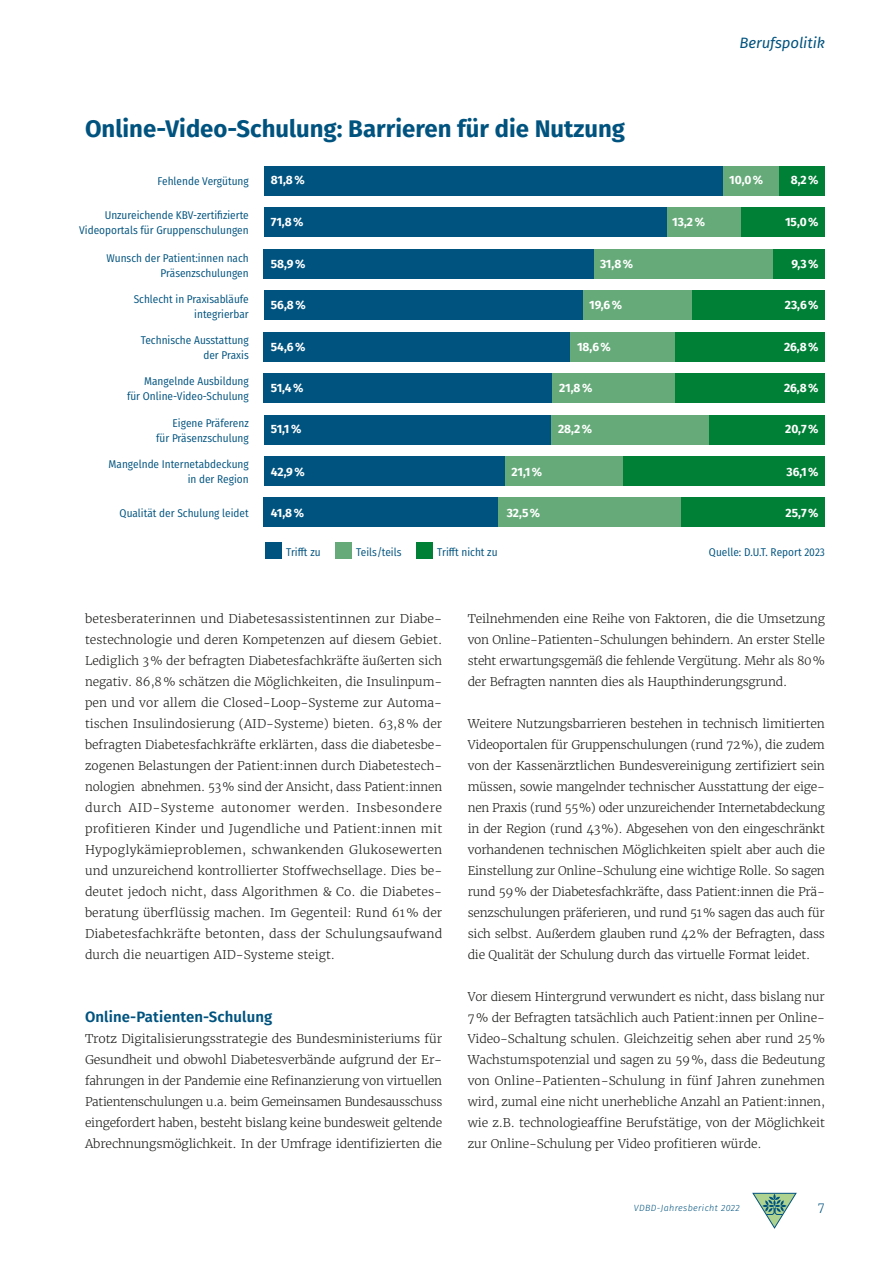
<style>
.page{position:relative;width:893px;height:1263px;background:#fff}
.page>*{position:absolute;margin:0;border:0;box-sizing:border-box;transform-origin:0 0}
.t1{font:700 24px "Fira Sans";color:#00537f}
.t2{font:600 15px "Fira Sans";letter-spacing:.01em;color:#00537f}
.t3{font:italic 15px "Fira Sans";letter-spacing:-.005em;color:#00537f}
.t4{font:300 12px/21px "Merriweather";color:#1d1d1b;text-align:justify}
.t5{font:700 12px "Fira Sans";color:#fff}
.t6{font:300 12px "Merriweather";color:#00537f}
.t7{font:11.25px/15px "Fira Sans Condensed";color:#00537f;text-align:right}
.t8{font:italic 300 9px "Fira Sans";letter-spacing:.04em;color:#00537f}
</style>
<div class="page">
<div style="left:778px;top:166px;width:46px;height:30px;background:#007f36"></div>
<div style="left:740px;top:207px;width:84px;height:30px;background:#007f36"></div>
<div style="left:772px;top:249px;width:52px;height:30px;background:#007f36"></div>
<div style="left:692px;top:290px;width:132px;height:30px;background:#007f36"></div>
<div style="left:674px;top:332px;width:150px;height:29px;background:#007f36"></div>
<div style="left:674px;top:373px;width:150px;height:30px;background:#007f36"></div>
<div style="left:708px;top:415px;width:116px;height:29px;background:#007f36"></div>
<div style="left:623px;top:456px;width:202px;height:30px;background:#007f36"></div>
<div style="left:680px;top:497px;width:144px;height:30px;background:#007f36"></div>
<div style="left:722px;top:166px;width:56px;height:30px;background:#65aa78"></div>
<div style="left:666px;top:207px;width:74px;height:30px;background:#65aa78"></div>
<div style="left:594px;top:249px;width:178px;height:30px;background:#65aa78"></div>
<div style="left:582px;top:290px;width:110px;height:30px;background:#65aa78"></div>
<div style="left:570px;top:332px;width:104px;height:29px;background:#65aa78"></div>
<div style="left:552px;top:373px;width:122px;height:30px;background:#65aa78"></div>
<div style="left:550px;top:415px;width:158px;height:29px;background:#65aa78"></div>
<div style="left:504px;top:456px;width:119px;height:30px;background:#65aa78"></div>
<div style="left:498px;top:497px;width:182px;height:30px;background:#65aa78"></div>
<div style="left:264px;top:166px;width:458px;height:30px;background:#00537f"></div>
<div style="left:264px;top:207px;width:402px;height:30px;background:#00537f"></div>
<div style="left:264px;top:249px;width:330px;height:30px;background:#00537f"></div>
<div style="left:264px;top:290px;width:318px;height:30px;background:#00537f"></div>
<div style="left:264px;top:332px;width:306px;height:29px;background:#00537f"></div>
<div style="left:264px;top:373px;width:288px;height:30px;background:#00537f"></div>
<div style="left:264px;top:415px;width:286px;height:29px;background:#00537f"></div>
<div style="left:264px;top:456px;width:240px;height:30px;background:#00537f"></div>
<div style="left:264px;top:497px;width:234px;height:30px;background:#00537f"></div>
<div style="left:265px;top:542px;width:17px;height:17px;background:#00537f"></div>
<div style="left:335px;top:542px;width:17px;height:17px;background:#65aa78"></div>
<div style="left:416px;top:542px;width:17px;height:17px;background:#007f36"></div>
<svg style="left:753px;top:1193px;width:43px;height:35px"></svg>
<p class="t3" style="left:739px;top:32px;width:87px">Berufspolitik</p>
<h1 class="t1" style="left:85px;top:109px;width:541px">Online-Video-Schulung: Barrieren für die Nutzung</h1>
<p class="t7" style="left:158px;top:173px;width:93px">Fehlende Vergütung</p>
<p class="t7" style="left:79px;top:207px;width:171px">Unzureichende KBV-zertifizierte<br>Videoportals für Gruppenschulungen</p>
<p class="t7" style="left:107px;top:250px;width:144px">Wunsch der Patient:innen nach<br>Präsenzschulungen</p>
<p class="t7" style="left:134px;top:291px;width:117px">Schlecht in Praxisabläufe integrierbar</p>
<p class="t7" style="left:141px;top:332px;width:109px">Technische Ausstattung der Praxis</p>
<p class="t7" style="left:127px;top:374px;width:123px">Mangelnde Ausbildung<br>für Online-Video-Schulung</p>
<p class="t7" style="left:156px;top:416px;width:94px">Eigene Präferenz<br>für Präsenzschulung</p>
<p class="t7" style="left:109px;top:457px;width:142px">Mangelnde Internetabdeckung in der Region</p>
<p class="t7" style="left:120px;top:505px;width:131px">Qualität der Schulung leidet</p>
<p class="t5" style="left:271px;top:170px;width:35px">81,8%</p>
<p class="t5" style="left:729px;top:170px;width:35px">10,0%</p>
<p class="t5" style="left:791px;top:170px;width:29px">8,2%</p>
<p class="t5" style="left:271px;top:212px;width:34px">71,8%</p>
<p class="t5" style="left:672px;top:212px;width:34px">13,2%</p>
<p class="t5" style="left:785px;top:212px;width:35px">15,0%</p>
<p class="t5" style="left:271px;top:254px;width:36px">58,9%</p>
<p class="t5" style="left:600px;top:254px;width:35px">31,8%</p>
<p class="t5" style="left:791px;top:254px;width:29px">9,3%</p>
<p class="t5" style="left:271px;top:294px;width:36px">56,8%</p>
<p class="t5" style="left:589px;top:294px;width:35px">19,6%</p>
<p class="t5" style="left:785px;top:294px;width:35px">23,6%</p>
<p class="t5" style="left:271px;top:336px;width:36px">54,6%</p>
<p class="t5" style="left:577px;top:336px;width:35px">18,6%</p>
<p class="t5" style="left:784px;top:336px;width:36px">26,8%</p>
<p class="t5" style="left:271px;top:377px;width:34px">51,4%</p>
<p class="t5" style="left:559px;top:377px;width:35px">21,8%</p>
<p class="t5" style="left:784px;top:377px;width:36px">26,8%</p>
<p class="t5" style="left:271px;top:419px;width:32px">51,1%</p>
<p class="t5" style="left:558px;top:419px;width:36px">28,2%</p>
<p class="t5" style="left:785px;top:419px;width:35px">20,7%</p>
<p class="t5" style="left:271px;top:461px;width:35px">42,9%</p>
<p class="t5" style="left:512px;top:461px;width:32px">21,1%</p>
<p class="t5" style="left:787px;top:461px;width:34px">36,1%</p>
<p class="t5" style="left:271px;top:502px;width:35px">41,8%</p>
<p class="t5" style="left:507px;top:502px;width:35px">32,5%</p>
<p class="t5" style="left:786px;top:502px;width:34px">25,7%</p>
<p class="t7" style="left:286px;top:544px;width:36px">Trifft zu</p>
<p class="t7" style="left:356px;top:544px;width:47px">Teils/teils</p>
<p class="t7" style="left:437px;top:544px;width:62px">Trifft nicht zu</p>
<p class="t7" style="left:709px;top:544px;width:117px">Quelle: D.U.T. Report 2023</p>
<p class="t4" style="left:85px;top:608px;width:359px;text-align:left">betesberaterinnen und Diabetesassistentinnen zur Diabe&shy;testechnologie und deren Kompetenzen auf diesem Gebiet.<br>Lediglich 3% der befragten Diabetesfachkräfte äußerten sich negativ. 86,8% schätzen die Möglichkeiten, die Insulinpum&shy;pen und vor allem die Closed-Loop-Systeme zur Automa&shy;tischen Insulindosierung (AID-Systeme) bieten. 63,8% der befragten Diabetesfachkräfte erklärten, dass die diabetesbe&shy;zogenen Belastungen der Patient:innen durch Diabetestech&shy;nologien abnehmen. 53% sind der Ansicht, dass Patient:innen durch AID-Systeme autonomer werden. Insbesondere profitieren Kinder und Jugendliche und Patient:innen mit Hypoglykämieproblemen, schwankenden Glukosewerten und unzureichend kontrollierter Stoffwechsellage. Dies be&shy;deutet jedoch nicht, dass Algorithmen &amp; Co. die Diabetes&shy;beratung überflüssig machen. Im Gegenteil: Rund 61% der Diabetesfachkräfte betonten, dass der Schulungsaufwand durch die neuartigen AID-Systeme steigt.</p>
<p class="t2" style="left:85px;top:1004px;width:189px">Online-Patienten-Schulung</p>
<p class="t4" style="left:85px;top:1028px;width:359px">Trotz Digitalisierungsstrategie des Bundesministeriums für Gesundheit und obwohl Diabetesverbände aufgrund der Er&shy;fahrungen in der Pandemie eine Refinanzierung von virtuellen Patientenschulungen u. a. beim Gemeinsamen Bundesausschuss eingefordert haben, besteht bislang keine bundesweit geltende Abrechnungsmöglichkeit. In der Umfrage identifizierten die</p>
<p class="t4" style="left:468px;top:608px;width:359px">Teilnehmenden eine Reihe von Faktoren, die die Umsetzung von Online-Patienten-Schulungen behindern. An erster Stelle steht erwartungsgemäß die fehlende Vergütung. Mehr als 80% der Befragten nannten dies als Haupthinderungsgrund.</p>
<p class="t4" style="left:468px;top:713px;width:359px">Weitere Nutzungsbarrieren bestehen in technisch limitierten Videoportalen für Gruppenschulungen (rund 72%), die zudem von der Kassenärztlichen Bundesvereinigung zertifiziert sein müssen, sowie mangelnder technischer Ausstattung der eige&shy;nen Praxis (rund 55%) oder unzureichender Internetabdeckung in der Region (rund 43%). Abgesehen von den eingeschränkt vorhandenen technischen Möglichkeiten spielt aber auch die Einstellung zur Online-Schulung eine wichtige Rolle. So sagen rund 59% der Diabetesfachkräfte, dass Patient:innen die Prä&shy;senzschulungen präferieren, und rund 51% sagen das auch für sich selbst. Außerdem glauben rund 42% der Befragten, dass die Qualität der Schulung durch das virtuelle Format leidet.</p>
<p class="t4" style="left:468px;top:986px;width:359px">Vor diesem Hintergrund verwundert es nicht, dass bislang nur 7% der Befragten tatsächlich auch Patient:innen per Online-Video-Schaltung schulen. Gleichzeitig sehen aber rund 25% Wachstumspotenzial und sagen zu 59%, dass die Bedeutung von Online-Patienten-Schulung in fünf Jahren zunehmen wird, zumal eine nicht unerhebliche Anzahl an Patient:innen, wie z.B. technologieaffine Berufstätige, von der Möglichkeit zur Online-Schulung per Video profitieren würde.</p>
<p class="t8" style="left:634px;top:1201px;width:107px">VDBD-Jahresbericht 2022</p>
<p class="t6" style="left:818px;top:1199px;width:8px">7</p>
</div>
